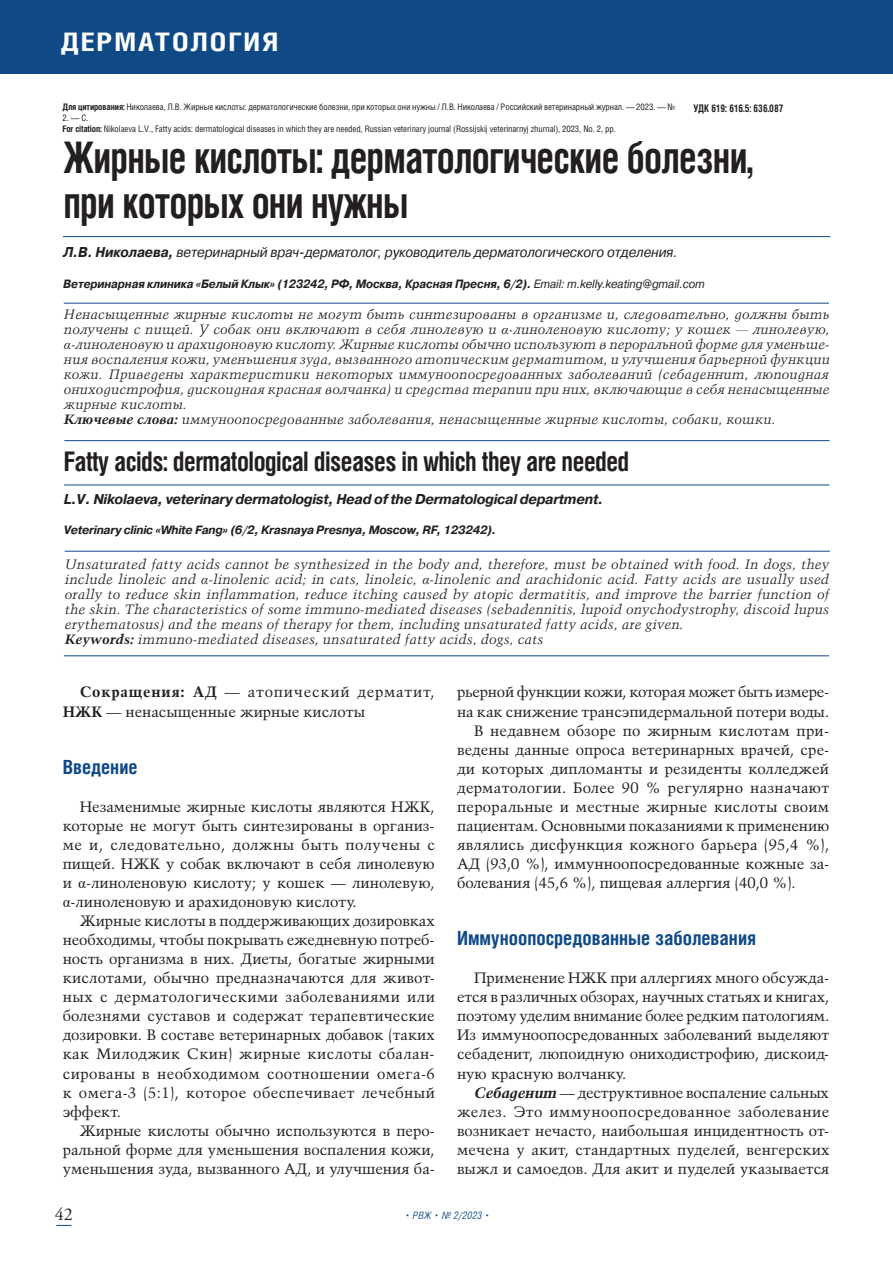
<style>
.page{position:relative;width:893px;height:1263px;background:#fff}
.page>*{position:absolute;margin:0;border:0;box-sizing:border-box;transform-origin:0 0}
.t1{font:700 43.5px/45px "Helios Cond";letter-spacing:-.02em;color:#231f20;scale:.87 1}
.t2{font:700 27px "Helios Cond";letter-spacing:-.02em;color:#231f20;scale:.93 1}
.t3{font:700 25.5px "Helios Cond";letter-spacing:.06em;color:#fff;scale:1.17 1}
.t4{font:700 19.5px "Helios Cond";color:#0f4a87}
.t5{font:18px "APC Garamond C";color:#231f20}
.t6{font:15px/19px "Talisman";color:#231f20;text-align:justify}
.t7{font:15px "Talisman";letter-spacing:.02em;color:#231f20}
.t8{font:15px "Talisman";letter-spacing:.025em;color:#231f20}
.t9{font:italic 14.25px "Pragmatica C";letter-spacing:-.01em;color:#231f20;scale:.93 1}
.t10{font:italic 700 14.25px "Pragmatica C";letter-spacing:-.02em;color:#231f20}
.t11{font:italic 13.5px/15px "Talisman";letter-spacing:.01em;color:#231f20}
.t12{font:italic 700 12px "Pragmatica C";letter-spacing:-.01em;color:#231f20;scale:.93 1}
.t13{font:italic 700 12px "Pragmatica C";letter-spacing:-.01em;color:#231f20}
.t14{font:700 10.5px "Helios Cond";color:#231f20;scale:.9 1}
.t15{font:italic 300 10.5px "Pragmatica Cond";letter-spacing:.02em;color:#0f4a87}
.t16{font:9px/10.8px "Helios Cond";letter-spacing:-.01em;color:#231f20}
.s1{font-weight:700}
.s2{font-weight:400}
.s3{font-family:"Times New Roman"}
.s4{font-weight:700;font-style:italic}
</style>
<div class="page">
<svg style="left:56px;top:1225px;width:15px;height:1px"></svg>
<hr style="left:63px;top:236px;width:767px;height:1px;background:#0f4a87">
<hr style="left:64px;top:303px;width:765px;height:1px;background:#0f4a87">
<hr style="left:64px;top:440px;width:766px;height:1px;background:#0f4a87">
<hr style="left:64px;top:485px;width:765px;height:1px;background:#0f4a87">
<hr style="left:65px;top:551px;width:765px;height:1px;background:#0f4a87">
<hr style="left:64px;top:655px;width:765px;height:1px;background:#0f4a87">
<div style="left:0;top:0;width:893px;height:73px;background:#0f4a87"></div>
<h3 class="t3" style="left:60px;top:27px;width:188px">ДЕРМАТОЛОГИЯ</h3>
<p class="t16" style="left:62px;top:101px;width:614px"><span class="s1">Для цитирования:</span> Николаева, Л.В. Жирные кислоты: дерматологические болезни, при которых они нужны / Л.В. Николаева / Российский ветеринарный журнал. — 2023. — №</p>
<p class="t16" style="left:62px;top:112px;width:555px">2. — С.<br><span class="s1">For citation:</span> Nikolaeva L.V., Fatty acids: dermatological diseases in which they are needed, Russian veterinary journal (Rossijskij veterinarnyj zhurnal), 2023, No. 2, pp.</p>
<p class="t14" style="left:693px;top:102px;width:101px">УДК 619: 616.5: 636.087</p>
<h1 class="t1" style="left:63px;top:134px;width:794px">Жирные кислоты: дерматологические болезни, при которых они нужны</h1>
<p class="t9" style="left:63px;top:244px;width:662px"><span class="s1">Л.В. Николаева,</span> ветеринарный врач-дерматолог, руководитель дерматологического отделения.</p>
<p class="t12" style="left:63px;top:277px;width:692px">Ветеринарная клиника «Белый Клык» (123242, РФ, Москва, Красная Пресня, 6/2). <span class="s2">Email: m.kelly.keating@gmail.com</span></p>
<p class="t11" style="left:64px;top:307px;width:767px">Ненасыщенные жирные кислоты не могут быть синтезированы в организме и, следовательно, должны быть получены с пищей. У собак они включают в себя линолевую и <span class="s3">α</span>-линоленовую кислоту; у кошек <span class="s3">—</span> линолевую, <span class="s3">α</span>-линоленовую и арахидоновую кислоту. Жирные кислоты обычно используют в пероральной форме для уменьше&shy;ния воспаления кожи, уменьшения зуда, вызванного атопическим дерматитом, и улучшения барьерной функции кожи. Приведены характеристики некоторых иммуноопосредованных заболеваний (себаденнит, люпоидная ониходистрофия, дискоидная красная волчанка) и средства терапии при них, включающие в себя ненасыщенные жирные кислоты.<br><span class="s1">Ключевые слова:</span> иммуноопосредованные заболевания, ненасыщенные жирные кислоты, собаки, кошки.</p>
<h2 class="t2" style="left:64px;top:445px;width:610px">Fatty acids: dermatological diseases in which they are needed</h2>
<p class="t10" style="left:64px;top:491px;width:541px">L.V. Nikolaeva, veterinary dermatologist, Head of the Dermatological department.</p>
<p class="t13" style="left:64px;top:523px;width:434px">Veterinary clinic «White Fang» (6/2, Krasnaya Presnya, Moscow, RF, 123242).</p>
<p class="t11" style="left:65px;top:557px;width:766px">Unsaturated fatty acids cannot be synthesized in the body and, therefore, must be obtained with food. In dogs, they include linoleic and <span class="s3">α</span>-linolenic acid; in cats, linoleic, <span class="s3">α</span>-linolenic and arachidonic acid. Fatty acids are usually used orally to reduce skin inflammation, reduce itching caused by atopic dermatitis, and improve the barrier function of the skin. The characteristics of some immuno-mediated diseases (sebadennitis, lupoid onychodystrophy, discoid lupus erythematosus) and the means of therapy for them, including unsaturated fatty acids, are given.<br><span class="s1">Keywords:</span> immuno-mediated diseases, unsaturated fatty acids, dogs, cats</p>
<p class="t6" style="left:63px;top:683px;width:374px;text-indent:17px"><span class="s1">Сокращения: АД</span> — атопический дерматит,<br><span class="s1">НЖК</span> — ненасыщенные жирные кислоты</p>
<h3 class="t4" style="left:63px;top:755px;width:76px">Введение</h3>
<p class="t6" style="left:63px;top:797px;width:374px;text-indent:17px">Незаменимые жирные кислоты являются НЖК, которые не могут быть синтезированы в организ&shy;ме и, следовательно, должны быть получены с пищей. НЖК у собак включают в себя линолевую и <span class="s3">α</span>-линоленовую кислоту; у кошек — линолевую, <span class="s3">α</span>-линоленовую и арахидоновую кислоту.</p>
<p class="t6" style="left:63px;top:911px;width:374px;text-indent:17px">Жирные кислоты в поддерживающих дозировках необходимы, чтобы покрывать ежедневную потреб&shy;ность организма в них. Диеты, богатые жирными кислотами, обычно предназначаются для живот&shy;ных с дерматологическими заболеваниями или болезнями суставов и содержат терапевтические дозировки. В составе ветеринарных добавок (таких как Милоджик Скин) жирные кислоты сбалан&shy;сированы в необходимом соотношении омега-6 к омега-3 (5:1), которое обеспечивает лечебный эффект.</p>
<p class="t6" style="left:63px;top:1121px;width:374px;text-indent:17px">Жирные кислоты обычно используются в перо&shy;ральной форме для уменьшения воспаления кожи, уменьшения зуда, вызванного АД, и улучшения ба-</p>
<p class="t6" style="left:457px;top:683px;width:374px">рьерной функции кожи, которая может быть измере-</p>
<p class="t6" style="left:457px;top:702px;width:374px">на как снижение трансэпидермальной потери воды.</p>
<p class="t7" style="left:474px;top:722px;width:356px">В недавнем обзоре по жирным кислотам при-</p>
<p class="t6" style="left:457px;top:740px;width:374px">ведены данные опроса ветеринарных врачей, сре-</p>
<p class="t6" style="left:457px;top:759px;width:373px">ди которых дипломанты и резиденты колледжей</p>
<p class="t8" style="left:457px;top:779px;width:374px">дерматологии. Более 90 % регулярно назначают</p>
<p class="t7" style="left:457px;top:798px;width:374px">пероральные и местные жирные кислоты своим</p>
<p class="t6" style="left:457px;top:816px;width:374px">пациентам. Основными показаниями к применению</p>
<p class="t6" style="left:457px;top:835px;width:374px">являлись дисфункция кожного барьера (95,4 %),</p>
<p class="t6" style="left:457px;top:854px;width:374px">АД (93,0 %), иммунноопосредованные кожные за-</p>
<p class="t6" style="left:457px;top:873px;width:340px">болевания (45,6 %), пищевая аллергия (40,0 %).</p>
<h3 class="t4" style="left:457px;top:926px;width:301px">Иммуноопосредованные заболевания</h3>
<p class="t6" style="left:457px;top:968px;width:374px;text-indent:17px">Применение НЖК при аллергиях много обсужда&shy;ется в различных обзорах, научных статьях и книгах, поэтому уделим внимание более редким патологиям.<br>Из иммуноопосредованных заболеваний выделяют себаденит, люпоидную ониходистрофию, дискоид&shy;ную красную волчанку.</p>
<p class="t6" style="left:457px;top:1083px;width:374px;text-indent:17px"><span class="s4">Себаденит</span> — деструктивное воспаление сальных желез. Это иммуноопосредованное заболевание возникает нечасто, наибольшая инцидентность от&shy;мечена у акит, стандартных пуделей, венгерских выжл и самоедов. Для акит и пуделей указывается</p>
<p class="t5" style="left:55px;top:1204px;width:19px">42</p>
<p class="t15" style="left:405px;top:1209px;width:86px">• РВЖ • № 2/2023 •</p>
</div>
